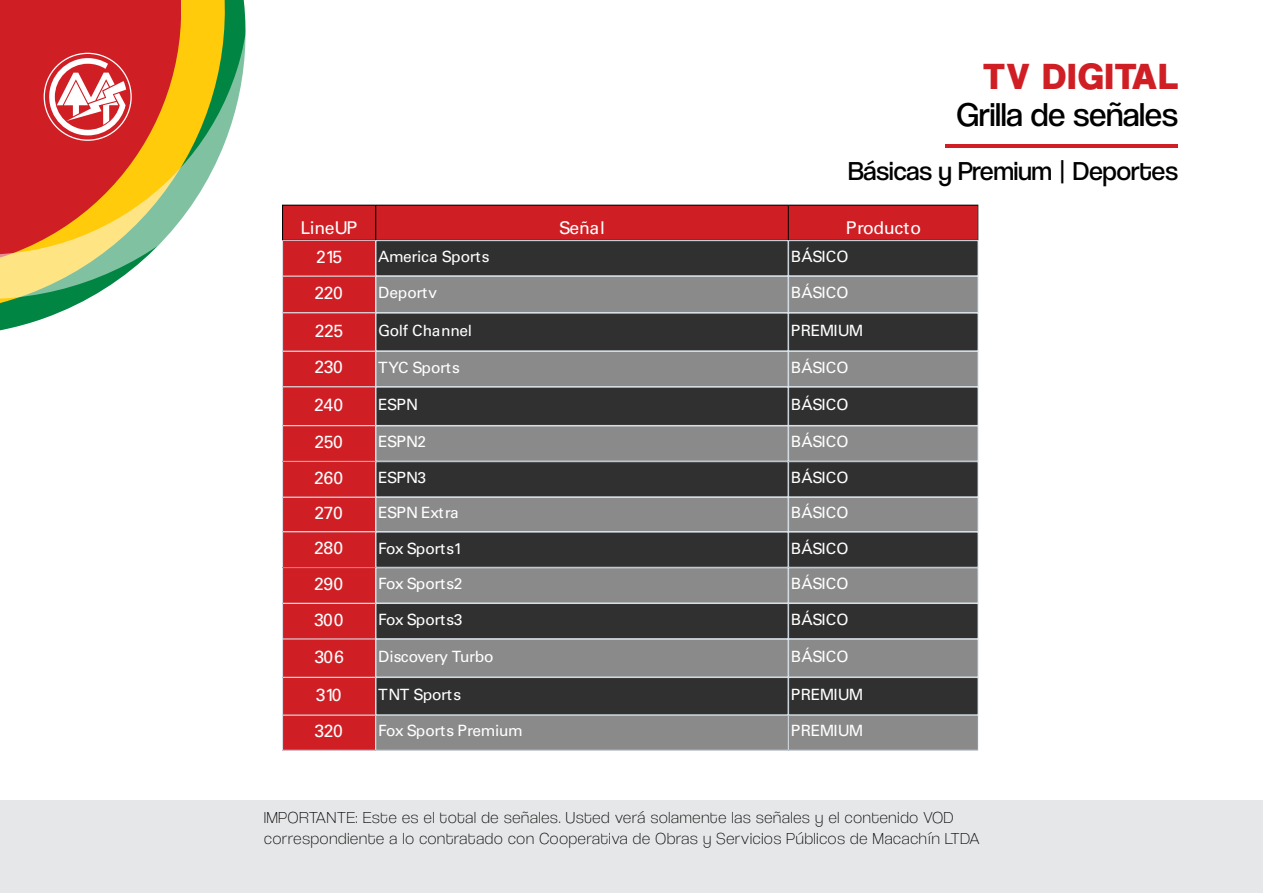
<style>
.page{position:relative;width:1263px;height:893px;background:#fff}
.page>*{position:absolute;margin:0;border:0;box-sizing:border-box;transform-origin:0 0}
.t1{font:37.95px "Coolvetica Hv";letter-spacing:.05em;color:#cf1f25}
.t2{font:34.05px "Coolvetica Bk";color:#000}
.t3{font:27px "Coolvetica Bk";color:#000}
.t4{font:17.55px "Univers LT Std";letter-spacing:-.025em;color:#fff}
.t5{font:16.5px/21px "Coolvetica El";letter-spacing:.05em;color:#000}
.t6{font:15.6px "Univers LT Std";letter-spacing:-.015em;color:#fff}
</style>
<div class="page">
<svg style="left:282px;top:205px;width:696px;height:546px;background:#765658"></svg>
<hr style="left:1043px;top:144px;width:134px;height:3px;background:#cf1f25">
<hr style="left:945px;top:144px;width:98px;height:3px;background:#cf1f25">
<svg style="left:0;top:0;width:246px;height:331px"></svg>
<svg style="left:49px;top:58px;width:77px;height:77px"></svg>
<div style="left:0;top:800px;width:1263px;height:93px;background:#e6e7e8"></div>
<h1 class="t1" style="left:983px;top:54px;width:196px">TV DIGITAL</h1>
<h2 class="t2" style="left:957px;top:95px;width:223px">Grilla de señales</h2>
<h3 class="t3" style="left:848px;top:155px;width:331px">Básicas y Premium | Deportes</h3>
<p class="t4" style="left:300px;top:218px;width:59px">LineUP</p>
<p class="t4" style="left:559px;top:218px;width:47px">Señal</p>
<p class="t4" style="left:846px;top:218px;width:77px">Producto</p>
<p class="t4" style="left:316px;top:246px;width:27px">215</p>
<p class="t6" style="left:378px;top:247px;width:113px">America Sports</p>
<p class="t6" style="left:791px;top:247px;width:59px">BÁSICO</p>
<p class="t4" style="left:314px;top:282px;width:30px">220</p>
<p class="t6" style="left:378px;top:283px;width:61px">Deportv</p>
<p class="t6" style="left:791px;top:283px;width:59px">BÁSICO</p>
<p class="t4" style="left:315px;top:320px;width:30px">225</p>
<p class="t6" style="left:378px;top:321px;width:96px">Golf Channel</p>
<p class="t6" style="left:791px;top:321px;width:74px">PREMIUM</p>
<p class="t4" style="left:315px;top:357px;width:30px">230</p>
<p class="t6" style="left:378px;top:358px;width:83px">TYC Sports</p>
<p class="t6" style="left:791px;top:358px;width:59px">BÁSICO</p>
<p class="t4" style="left:314px;top:394px;width:31px">240</p>
<p class="t6" style="left:378px;top:395px;width:42px">ESPN</p>
<p class="t6" style="left:791px;top:395px;width:59px">BÁSICO</p>
<p class="t4" style="left:314px;top:431px;width:30px">250</p>
<p class="t6" style="left:378px;top:432px;width:50px">ESPN2</p>
<p class="t6" style="left:791px;top:432px;width:59px">BÁSICO</p>
<p class="t4" style="left:314px;top:467px;width:30px">260</p>
<p class="t6" style="left:378px;top:468px;width:50px">ESPN3</p>
<p class="t6" style="left:791px;top:468px;width:59px">BÁSICO</p>
<p class="t4" style="left:314px;top:502px;width:30px">270</p>
<p class="t6" style="left:378px;top:504px;width:82px">ESPN Extra</p>
<p class="t6" style="left:791px;top:504px;width:59px">BÁSICO</p>
<p class="t4" style="left:314px;top:537px;width:30px">280</p>
<p class="t6" style="left:378px;top:539px;width:86px">Fox Sports1</p>
<p class="t6" style="left:791px;top:539px;width:59px">BÁSICO</p>
<p class="t4" style="left:314px;top:573px;width:30px">290</p>
<p class="t6" style="left:378px;top:574px;width:86px">Fox Sports2</p>
<p class="t6" style="left:791px;top:574px;width:59px">BÁSICO</p>
<p class="t4" style="left:314px;top:609px;width:31px">300</p>
<p class="t6" style="left:378px;top:610px;width:86px">Fox Sports3</p>
<p class="t6" style="left:791px;top:610px;width:59px">BÁSICO</p>
<p class="t4" style="left:314px;top:646px;width:31px">306</p>
<p class="t6" style="left:378px;top:647px;width:117px">Discovery Turbo</p>
<p class="t6" style="left:791px;top:647px;width:59px">BÁSICO</p>
<p class="t4" style="left:316px;top:684px;width:27px">310</p>
<p class="t6" style="left:378px;top:685px;width:84px">TNT Sports</p>
<p class="t6" style="left:791px;top:685px;width:74px">PREMIUM</p>
<p class="t4" style="left:315px;top:720px;width:30px">320</p>
<p class="t6" style="left:378px;top:721px;width:146px">Fox Sports Premium</p>
<p class="t6" style="left:791px;top:721px;width:74px">PREMIUM</p>
<p class="t5" style="left:264px;top:807px;width:717px">IMPORTANTE: Este es el total de señales. Usted verá solamente las señales y el contenido VOD correspondiente a lo contratado con Cooperativa de Obras y Servicios Públicos de Macachín LTDA</p>
</div>
